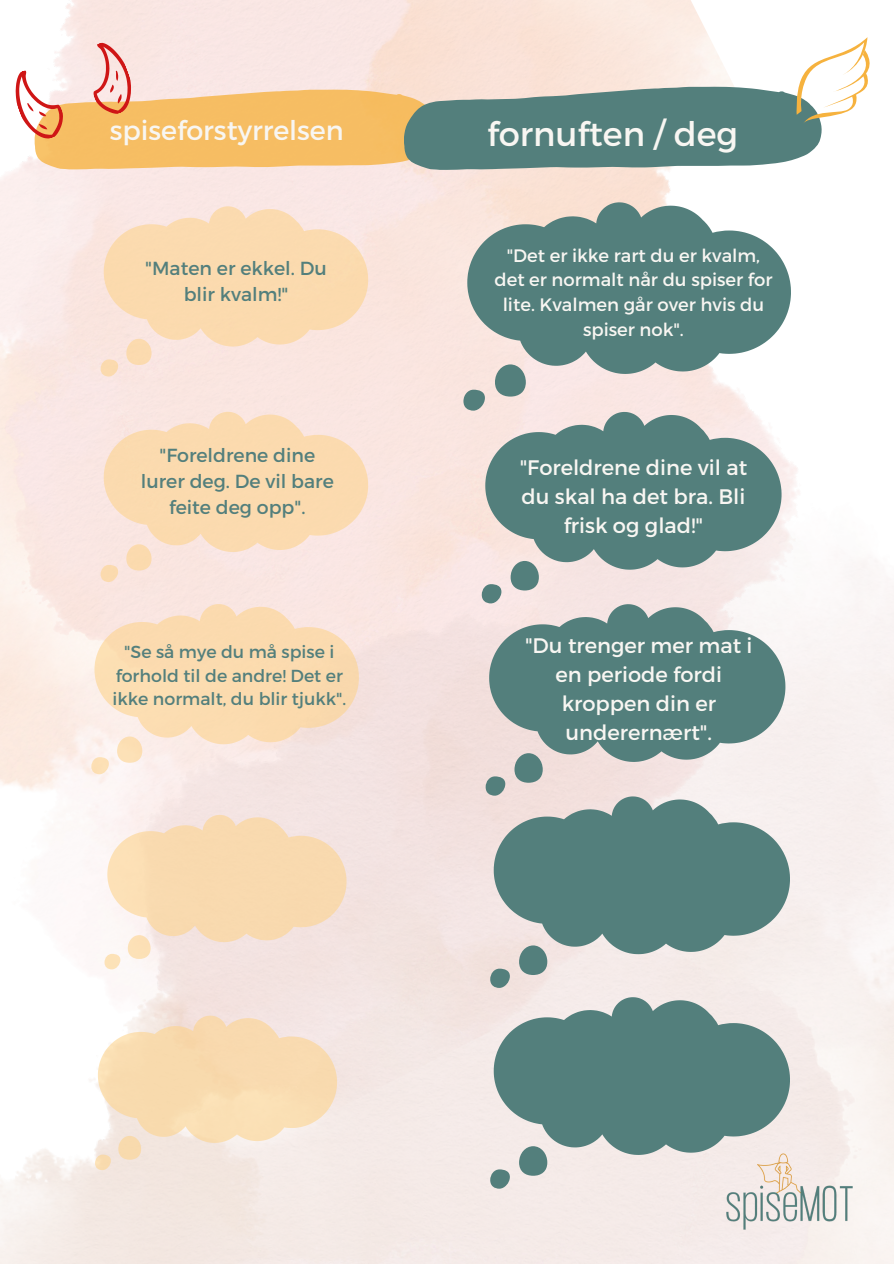
<style>
.page{position:relative;width:894px;height:1264px;background:#fff}
.page>*{position:absolute;margin:0;border:0;box-sizing:border-box;transform-origin:0 0}
.t1{font:33.75px "Montserrat";color:#f8f6f2}
.t2{font:27px "Montserrat";color:#f8f6f2}
.t3{font:21px/28.8px "Montserrat";color:#f8f6f2;text-align:center}
.t4{font:18.9px/26px "Montserrat";color:#537f7c;text-align:center}
.t5{font:18px/24.8px "Montserrat";color:#f8f6f2;text-align:center}
.t6{font:17.4px/23.7px "Montserrat";color:#537f7c;text-align:center}
</style>
<div class="page">
<img style="left:0;top:0;width:791px;height:396px">
<img style="left:0;top:396px;width:893px;height:867px">
<img style="left:709px;top:1143px;width:160px;height:90px">
<div style="left:495px;top:364px;width:30px;height:32px;background:#537f7c;border-radius:15px"></div>
<svg style="left:463px;top:389px;width:22px;height:21px"></svg>
<svg style="left:467px;top:202px;width:323px;height:172px;background:#7c9a97"></svg>
<div style="left:126px;top:339px;width:25px;height:26px;background:#fbdaaf;border-radius:12px"></div>
<svg style="left:101px;top:359px;width:17px;height:17px"></svg>
<svg style="left:104px;top:206px;width:264px;height:140px;background:#faddba"></svg>
<div style="left:510px;top:561px;width:28px;height:29px;background:#537f7c;border-radius:14px"></div>
<svg style="left:481px;top:584px;width:20px;height:19px"></svg>
<svg style="left:485px;top:412px;width:296px;height:157px;background:#7a9895"></svg>
<div style="left:126px;top:544px;width:25px;height:26px;background:#fbdaae;border-radius:12px"></div>
<svg style="left:101px;top:565px;width:17px;height:17px"></svg>
<svg style="left:104px;top:412px;width:264px;height:140px;background:#fadcba"></svg>
<div style="left:128px;top:935px;width:22px;height:24px;background:#fce0b6;border-radius:11px"></div>
<svg style="left:104px;top:953px;width:16px;height:16px"></svg>
<svg style="left:107px;top:814px;width:239px;height:128px;background:#f8ddbd"></svg>
<div style="left:514px;top:753px;width:28px;height:29px;background:#537f7c;border-radius:14px"></div>
<svg style="left:485px;top:776px;width:20px;height:19px"></svg>
<svg style="left:489px;top:604px;width:296px;height:158px;background:#7a9895"></svg>
<div style="left:117px;top:736px;width:25px;height:26px;background:#fce0b6;border-radius:12px"></div>
<svg style="left:91px;top:757px;width:18px;height:17px"></svg>
<svg style="left:94px;top:604px;width:265px;height:140px;background:#faddbb"></svg>
<div style="left:519px;top:945px;width:28px;height:30px;background:#537f7c;border-radius:14px"></div>
<svg style="left:490px;top:968px;width:19px;height:19px"></svg>
<svg style="left:493px;top:796px;width:296px;height:158px;background:#7a9895"></svg>
<div style="left:118px;top:1135px;width:23px;height:24px;background:#f8daad;border-radius:11px"></div>
<svg style="left:95px;top:1154px;width:16px;height:16px"></svg>
<svg style="left:98px;top:1015px;width:239px;height:127px;background:#f8dfbd"></svg>
<div style="left:519px;top:1146px;width:28px;height:29px;background:#537f7c;border-radius:14px"></div>
<svg style="left:490px;top:1169px;width:19px;height:19px"></svg>
<svg style="left:493px;top:997px;width:296px;height:157px;background:#799895"></svg>
<svg style="left:6px;top:37px;width:864px;height:133px"></svg>
<p class="t2" style="left:110px;top:113px;width:235px">spiseforstyrrelsen</p>
<p class="t1" style="left:487px;top:112px;width:252px">fornuften / deg</p>
<p class="t4" style="left:145px;top:255px;width:183px">"Maten er ekkel. Du blir kvalm!"</p>
<p class="t5" style="left:494px;top:242px;width:279px">"Det er ikke rart du er kvalm, det er normalt når du spiser for lite. Kvalmen går over hvis du spiser nok".</p>
<p class="t4" style="left:141px;top:441px;width:194px">"Foreldrene dine lurer deg. De vil bare feite deg opp".</p>
<p class="t3" style="left:519px;top:452px;width:229px">"Foreldrene dine vil at du skal ha det bra. Bli frisk og glad!"</p>
<p class="t6" style="left:112px;top:639px;width:235px">"Se så mye du må spise i forhold til de andre! Det er ikke normalt, du blir tjukk".</p>
<p class="t3" style="left:525px;top:630px;width:229px">"Du trenger mer mat i en periode fordi kroppen din er underernært".</p>
</div>
